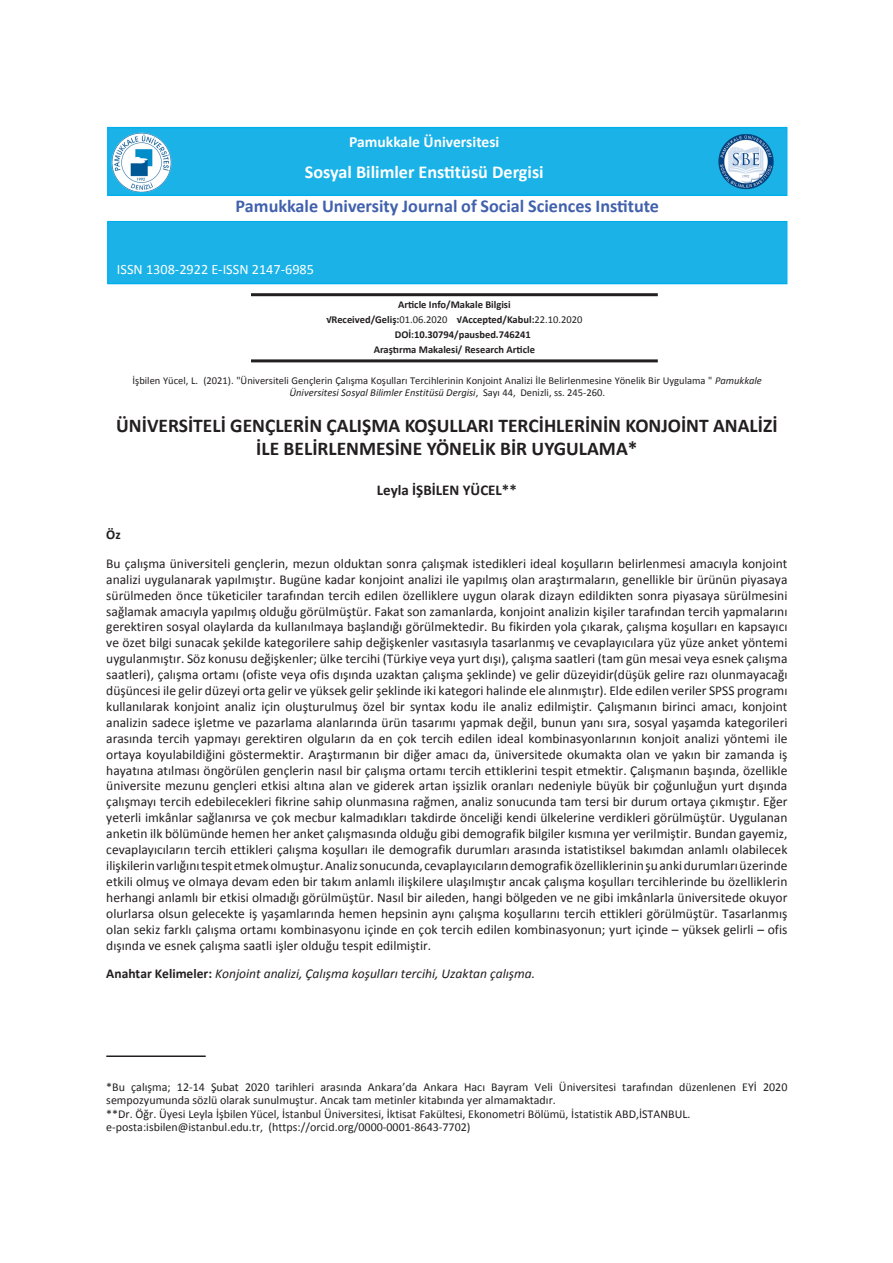
<style>
.page{position:relative;width:893px;height:1263px;background:#fff}
.page>*{position:absolute;margin:0;border:0;box-sizing:border-box;transform-origin:0 0}
.t1{font:700 19.5px/23.4px "Calibri";color:#231f20;text-align:center}
.t2{font:700 18.15px "Calibri";color:#4161ad}
.t3{font:700 18.15px "Calibri";color:#fff}
.t4{font:700 15.6px "Calibri";color:#fff}
.t5{font:700 15px "Calibri";color:#231f20}
.t6{font:14.25px "Calibri";color:#fff}
.t7{font:13.5px/15.9px "Calibri";color:#231f20;text-align:justify}
.t8{font:italic 13.5px "Calibri";color:#231f20}
.t9{font:700 13.5px "Calibri";color:#231f20}
.t10{font:12px/13.5px "Calibri";color:#231f20}
.t11{font:10.5px/12px "Calibri";color:#231f20;text-align:center}
.t12{font:700 10.5px "Calibri";color:#231f20}
.s1{font-weight:400}
.s2{font-style:italic}
.s3{font-weight:700;font-style:normal}
</style>
<div class="page">
<hr style="left:251px;top:293px;width:407px;height:3px;background:#231f20">
<hr style="left:251px;top:359px;width:407px;height:3px;background:#231f20">
<div style="left:107px;top:221px;width:680px;height:63px;background:#1ab2e7;border:1px solid #00aeef"></div>
<div style="left:107px;top:127px;width:680px;height:69px;background:#1ab2e7;border:1px solid #00aeef"></div>
<img style="left:718px;top:134px;width:56px;height:56px">
<img style="left:111px;top:133px;width:60px;height:59px">
<hr style="left:106px;top:1055px;width:100px;height:2px;background:#231f20">
<p class="t4" style="left:349px;top:132px;width:152px">Pamukkale Üniversitesi</p>
<h2 class="t3" style="left:305px;top:161px;width:240px">Sosyal Bilimler Enstitüsü Dergisi</h2>
<h2 class="t2" style="left:236px;top:195px;width:425px">Pamukkale University Journal of Social Sciences Institute</h2>
<p class="t6" style="left:117px;top:261px;width:199px">ISSN 1308-2922 E-ISSN 2147-6985</p>
<p class="t12" style="left:398px;top:298px;width:114px">Article Info/Makale Bilgisi</p>
<p class="t12" style="left:326px;top:313px;width:258px">√Received/Geliş:<span class="s1">01.06.2020</span> √Accepted/Kabul:<span class="s1">22.10.2020</span></p>
<p class="t12" style="left:395px;top:328px;width:137px">DOİ:10.30794/pausbed.746241</p>
<p class="t12" style="left:374px;top:343px;width:163px">Araştırma Makalesi/ Research Article</p>
<p class="t11" style="left:133px;top:374px;width:631px">İşbilen Yücel, L. (2021). "Üniversiteli Gençlerin Çalışma Koşulları Tercihlerinin Konjoint Analizi İle Belirlenmesine Yönelik Bir Uygulama " <span class="s2">Pamukkale<br>Üniversitesi Sosyal Bilimler Enstitüsü Dergisi</span>, Sayı 44, Denizli, ss. 245-260.</p>
<h1 class="t1" style="left:116px;top:412px;width:663px">ÜNİVERSİTELİ GENÇLERİN ÇALIŞMA KOŞULLARI TERCİHLERİNİN KONJOİNT ANALİZİ<br>İLE BELİRLENMESİNE YÖNELİK BİR UYGULAMA*</h1>
<p class="t5" style="left:377px;top:481px;width:141px">Leyla İŞBİLEN YÜCEL**</p>
<p class="t9" style="left:106px;top:526px;width:16px">Öz</p>
<p class="t7" style="left:106px;top:555px;width:683px">Bu çalışma üniversiteli gençlerin, mezun olduktan sonra çalışmak istedikleri ideal koşulların belirlenmesi amacıyla konjoint analizi uygulanarak yapılmıştır. Bugüne kadar konjoint analizi ile yapılmış olan araştırmaların, genellikle bir ürünün piyasaya sürülmeden önce tüketiciler tarafından tercih edilen özelliklere uygun olarak dizayn edildikten sonra piyasaya sürülmesini sağlamak amacıyla yapılmış olduğu görülmüştür. Fakat son zamanlarda, konjoint analizin kişiler tarafından tercih yapmalarını gerektiren sosyal olaylarda da kullanılmaya başlandığı görülmektedir. Bu fikirden yola çıkarak, çalışma koşulları en kapsayıcı ve özet bilgi sunacak şekilde kategorilere sahip değişkenler vasıtasıyla tasarlanmış ve cevaplayıcılara yüz yüze anket yöntemi uygulanmıştır. Söz konusu değişkenler; ülke tercihi (Türkiye veya yurt dışı), çalışma saatleri (tam gün mesai veya esnek çalışma saatleri), çalışma ortamı (ofiste veya ofis dışında uzaktan çalışma şeklinde) ve gelir düzeyidir(düşük gelire razı olunmayacağı düşüncesi ile gelir düzeyi orta gelir ve yüksek gelir şeklinde iki kategori halinde ele alınmıştır). Elde edilen veriler SPSS programı kullanılarak konjoint analiz için oluşturulmuş özel bir syntax kodu ile analiz edilmiştir. Çalışmanın birinci amacı, konjoint analizin sadece işletme ve pazarlama alanlarında ürün tasarımı yapmak değil, bunun yanı sıra, sosyal yaşamda kategorileri arasında tercih yapmayı gerektiren olguların da en çok tercih edilen ideal kombinasyonlarının konjoit analizi yöntemi ile ortaya koyulabildiğini göstermektir. Araştırmanın bir diğer amacı da, üniversitede okumakta olan ve yakın bir zamanda iş hayatına atılması öngörülen gençlerin nasıl bir çalışma ortamı tercih ettiklerini tespit etmektir. Çalışmanın başında, özellikle üniversite mezunu gençleri etkisi altına alan ve giderek artan işsizlik oranları nedeniyle büyük bir çoğunluğun yurt dışında çalışmayı tercih edebilecekleri fikrine sahip olunmasına rağmen, analiz sonucunda tam tersi bir durum ortaya çıkmıştır. Eğer yeterli imkânlar sağlanırsa ve çok mecbur kalmadıkları takdirde önceliği kendi ülkelerine verdikleri görülmüştür. Uygulanan anketin ilk bölümünde hemen her anket çalışmasında olduğu gibi demografik bilgiler kısmına yer verilmiştir. Bundan gayemiz, cevaplayıcıların tercih ettikleri çalışma koşulları ile demografik durumları arasında istatistiksel bakımdan anlamlı olabilecek ilişkilerin varlığını tespit etmek olmuştur. Analiz sonucunda, cevaplayıcıların demografik özelliklerinin şu anki durumları üzerinde etkili olmuş ve olmaya devam eden bir takım anlamlı ilişkilere ulaşılmıştır ancak çalışma koşulları tercihlerinde bu özelliklerin herhangi anlamlı bir etkisi olmadığı görülmüştür. Nasıl bir aileden, hangi bölgeden ve ne gibi imkânlarla üniversitede okuyor olurlarsa olsun gelecekte iş yaşamlarında hemen hepsinin aynı çalışma koşullarını tercih ettikleri görülmüştür. Tasarlanmış olan sekiz farklı çalışma ortamı kombinasyonu içinde en çok tercih edilen kombinasyonun; yurt içinde – yüksek gelirli – ofis dışında ve esnek çalışma saatli işler olduğu tespit edilmiştir.</p>
<p class="t8" style="left:106px;top:965px;width:430px"><span class="s3">Anahtar Kelimeler:</span> Konjoint analizi, Çalışma koşulları tercihi, Uzaktan çalışma.</p>
<p class="t10" style="left:106px;top:1079px;width:683px">*Bu çalışma; 12-14 Şubat 2020 tarihleri arasında Ankara’da Ankara Hacı Bayram Veli Üniversitesi tarafından düzenlenen EYİ 2020 sempozyumunda sözlü olarak sunulmuştur. Ancak tam metinler kitabında yer almamaktadır.<br>**Dr. Öğr. Üyesi Leyla İşbilen Yücel, İstanbul Üniversitesi, İktisat Fakültesi, Ekonometri Bölümü, İstatistik ABD,İSTANBUL. e-posta:isbilen@istanbul.edu.tr, (https://orcid.org/0000-0001-8643-7702)</p>
</div>
